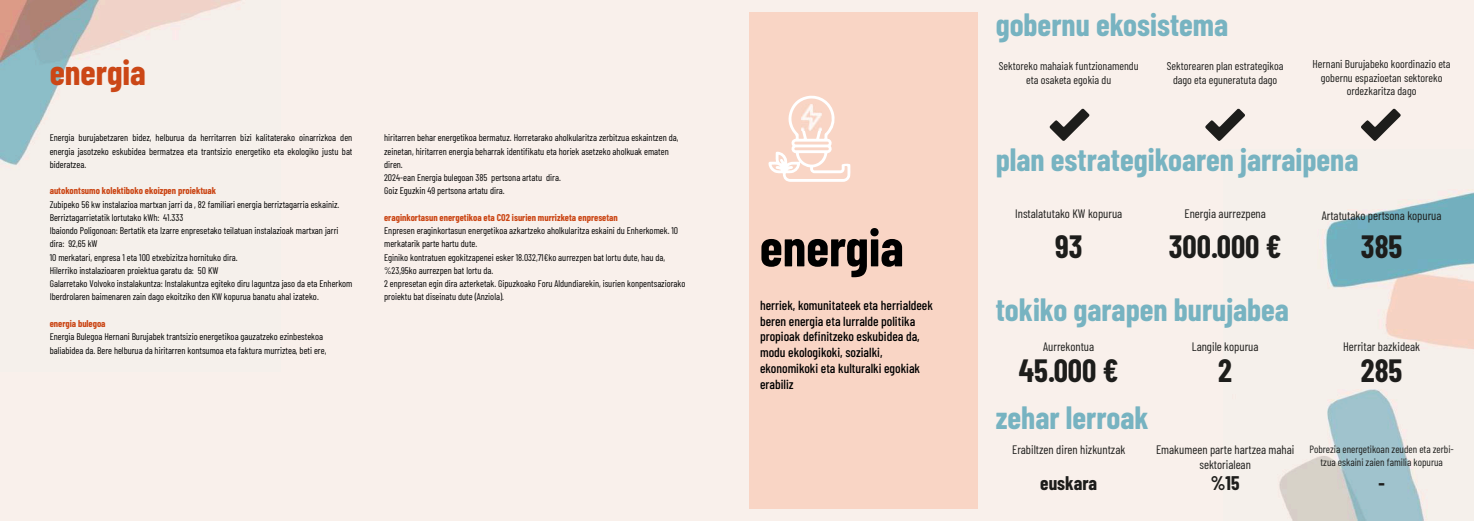
<style>
.page{position:relative;width:1474px;height:521px;background:#fff}
.page>*{position:absolute;margin:0;border:0;box-sizing:border-box;transform-origin:0 0}
.t1{font:700 52.5px "Barlow Condensed";color:#000}
.t2{font:700 35px "Barlow Condensed";color:#cb4716}
.t3{font:700 31.5px "Barlow Condensed";color:#77b3c1}
.t4{font:700 31.5px "Barlow Condensed";color:#1d1d1b}
.t5{font:700 19.25px "Barlow Condensed";color:#1d1d1b}
.t6{font:500 13.12px/15.8px "Barlow Condensed";color:#000}
.t7{font:12.25px/14.7px "Barlow Condensed";color:#1d1d1b;text-align:center}
.t8{font:11.38px/13.7px "Barlow Condensed";color:#1d1d1b;text-align:center}
.t9{font:10.5px/12.6px "Barlow Condensed";color:#1d1d1b;text-align:center}
.t10{font:9.62px/13.2px "Barlow Condensed";color:#000}
.t11{font:700 9.62px "Barlow Condensed";color:#cb4716}
</style>
<div class="page">
<div style="left:0;top:0;width:1473px;height:521px;background:#f9f0eb"></div>
<img style="left:0;top:1px;width:280px;height:371px">
<img style="left:1223px;top:149px;width:250px;height:372px">
<div style="left:748px;top:12px;width:229px;height:496px;background:#f9d5c5"></div>
<svg style="left:768px;top:95px;width:82px;height:87px"></svg>
<img style="left:801px;top:104px;width:20px;height:27px">
<svg style="left:1049px;top:108px;width:40px;height:33px"></svg>
<svg style="left:1204px;top:108px;width:41px;height:33px"></svg>
<svg style="left:1360px;top:108px;width:40px;height:33px"></svg>
<h2 class="t2" style="left:50px;top:47px;width:98px">energia</h2>
<p class="t10" style="left:50px;top:131px;width:304px;text-align:justify">Energia burujabetzaren bidez, helburua da herritarren bizi kalitaterako oinarrizkoa den energia jasotzeko eskubidea bermatzea eta trantsizio energetiko eta ekologiko justu bat bideratzea.</p>
<p class="t11" style="left:50px;top:184px;width:168px">autokontsumo kolektiboko ekoizpen proiektuak</p>
<p class="t10" style="left:50px;top:197px;width:304px">Zubipeko 56 kw instalazioa martxan jarri da , 82 familiari energia berriztagarria eskainiz.<br>Berriztagarrietatik lortutako kWh: 41.333<br>Ibaiondo Poligonoan: Bertatik eta Izarre enpresetako teilatuan instalazioak martxan jarri dira: 92,65 kW<br>10 merkatari, enpresa 1 eta 100 etxebizitza hornituko dira.<br>Hilerriko instalazioaren proiektua garatu da: 50 KW<br>Galarretako Volvoko instalakuntza: Instalakuntza egiteko diru laguntza jaso da eta Enherkom Iberdrolaren baimenaren zain dago ekoitziko den KW kopurua banatu ahal izateko.</p>
<p class="t11" style="left:50px;top:317px;width:57px">energia bulegoa</p>
<p class="t10" style="left:50px;top:330px;width:278px">Energia Bulegoa Hernani Burujabek trantsizio energetikoa gauzatzeko ezinbestekoa baliabidea da. Bere helburua da hiritarren kontsumoa eta faktura murriztea, beti ere,</p>
<p class="t10" style="left:384px;top:131px;width:296px">hiritarren behar energetikoa bermatuz. Horretarako aholkularitza zerbitzua eskaintzen da, zeinetan, hiritarren energia beharrak identifikatu eta horiek asetzeko aholkuak ematen diren.<br>2024-ean Energia bulegoan 385 pertsona artatu dira.<br>Goiz Eguzkin 49 pertsona artatu dira.</p>
<p class="t11" style="left:384px;top:211px;width:235px">eraginkortasun energetikoa eta CO2 isurien murrizketa enpresetan</p>
<p class="t10" style="left:384px;top:224px;width:303px">Enpresen eraginkortasun energetikoa azkartzeko aholkularitza eskaini du Enherkomek. 10 merkatarik parte hartu dute.<br>Eginiko kontratuen egokitzapenei esker 18.032,71€ko aurrezpen bat lortu dute, hau da, %23,95ko aurrezpen bat lortu da.<br>2 enpresetan egin dira azterketak. Gipuzkoako Foru Aldundiarekin, isurien konpentsaziorako proiektu bat diseinatu dute (Anziola).</p>
<h1 class="t1" style="left:759px;top:214px;width:145px">energia</h1>
<h3 class="t6" style="left:760px;top:297px;width:174px">herriek, komunitateek eta herrialdeek beren energia eta lurralde politika propioak definitzeko eskubidea da, modu ekologikoki, sozialki, ekonomikoki eta kulturalki egokiak erabiliz</h3>
<h3 class="t3" style="left:995px;top:5px;width:234px">gobernu ekosistema</h3>
<p class="t8" style="left:998px;top:59px;width:141px">Sektoreko mahaiak funtzionamendu eta osaketa egokia du</p>
<p class="t8" style="left:1166px;top:59px;width:118px">Sektorearen plan estrategikoa dago eta eguneratuta dago</p>
<p class="t8" style="left:1312px;top:57px;width:139px">Hernani Burujabeko koordinazio eta gobernu espazioetan sektoreko ordezkaritza dago</p>
<h3 class="t3" style="left:995px;top:140px;width:364px">plan estrategikoaren jarraipena</h3>
<p class="t7" style="left:1015px;top:206px;width:108px">Instalatutako KW kopurua</p>
<p class="t7" style="left:1184px;top:206px;width:83px">Energia aurrezpena</p>
<p class="t7" style="left:1321px;top:208px;width:121px">Artatutako pertsona kopurua</p>
<h3 class="t4" style="left:1055px;top:226px;width:29px">93</h3>
<h3 class="t4" style="left:1168px;top:226px;width:114px">300.000 €</h3>
<h3 class="t4" style="left:1360px;top:226px;width:43px">385</h3>
<h3 class="t3" style="left:995px;top:290px;width:294px">tokiko garapen burujabea</h3>
<p class="t7" style="left:1043px;top:339px;width:52px">Aurrekontua</p>
<p class="t7" style="left:1191px;top:339px;width:68px">Langile kopurua</p>
<p class="t7" style="left:1342px;top:339px;width:79px">Herritar bazkideak</p>
<h3 class="t4" style="left:1018px;top:351px;width:101px">45.000 €</h3>
<h3 class="t4" style="left:1218px;top:351px;width:15px">2</h3>
<h3 class="t4" style="left:1360px;top:351px;width:43px">285</h3>
<h3 class="t3" style="left:995px;top:398px;width:154px">zehar lerroak</h3>
<p class="t7" style="left:1012px;top:442px;width:115px">Erabiltzen diren hizkuntzak</p>
<p class="t7" style="left:1155px;top:442px;width:140px">Emakumeen parte hartzea mahai sektorialean</p>
<p class="t9" style="left:1309px;top:443px;width:146px">Pobrezia energetikoan zeuden eta zerbi&shy;tzua eskaini zaien familia kopurua</p>
<h3 class="t5" style="left:1040px;top:471px;width:58px">euskara</h3>
<h3 class="t5" style="left:1210px;top:471px;width:30px">%15</h3>
<h3 class="t5" style="left:1378px;top:471px;width:8px">-</h3>
</div>
